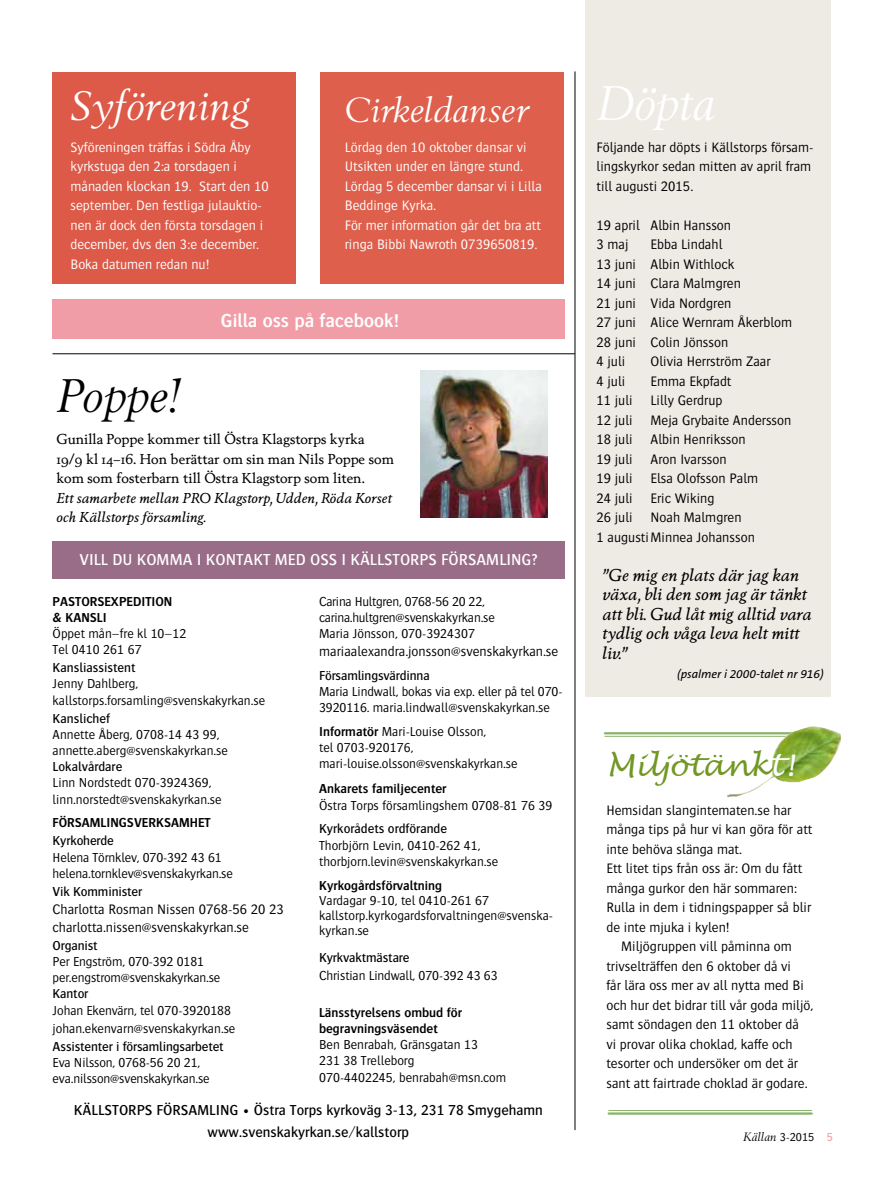
<style>
.page{position:relative;width:893px;height:1191px;background:#fff}
.page>*{position:absolute;margin:0;border:0;box-sizing:border-box;transform-origin:0 0}
.t1{font:italic 48px "Berling Nova Display Pro";color:#fff}
.t2{font:italic 46.5px "Berling Nova Display Pro";color:#000}
.t3{font:italic 40.5px "Berling Nova Display Pro";color:#fff}
.t4{font:italic 34.5px "Berling Nova Display Pro";color:#fff}
.t5{font:italic 30px "Lucida Handwriting";color:#719724}
.t6{font:600 19.5px "Bosis";color:#fff}
.t7{font:italic 16.5px/19.5px "Berling Nova Text Pro";color:#000}
.t8{font:16.5px "Bosis";color:#fff}
.t9{font:15px/22.2px "Bosis";color:#000;text-align:center}
.t10{font:300 14.25px/19.5px "Bosis";color:#000}
.t11{font:300 14.25px/19.5px "Bosis";color:#fff}
.t12{font:13.8px/19.5px "Berling Nova Text Pro";color:#000}
.t13{font:italic 13.8px/19.5px "Berling Nova Text Pro";color:#000}
.t14{font:300 13.5px/16.2px "Bosis";color:#000}
.t15{font:13.5px "Bosis";letter-spacing:-.01em;color:#000}
.t16{font:600 13.5px/16.2px "Bosis";color:#000}
.t17{font:300 13.5px/16.2px "Bosis";letter-spacing:-.02em;color:#000}
.t18{font:italic 12px "The Sans B5 Plain";color:#000}
.t19{font:italic 12px "Berling Nova Display Pro";color:#000}
.s1{font-weight:600}
.s2{color:#fff}
.s3{font-family:"Bosis";font-weight:300;font-style:normal}
.s4{font-family:"Bosis";font-style:normal;color:#f29fa9}
</style>
<div class="page">
<hr style="left:605px;top:732px;width:203px;height:2px;background:#89b268">
<hr style="left:605px;top:736px;width:203px;height:1px;background:#89b268">
<div style="left:52px;top:300px;width:512px;height:39px;background:#f19da7"></div>
<div style="left:320px;top:72px;width:243px;height:211px;background:#de604c"></div>
<div style="left:585px;top:0;width:246px;height:696px;background:#eeebe5"></div>
<hr style="left:53px;top:353px;width:522px;height:1px;background:#000">
<hr style="left:575px;top:72px;width:1px;height:1057px;background:#000">
<div style="left:53px;top:72px;width:243px;height:211px;background:#dd5a48"></div>
<div style="left:52px;top:541px;width:512px;height:37px;background:#996c88"></div>
<img style="left:421px;top:370px;width:127px;height:147px">
<img style="left:727px;top:726px;width:114px;height:71px">
<hr style="left:609px;top:1110px;width:203px;height:1px;background:#89b268">
<hr style="left:609px;top:1112px;width:203px;height:2px;background:#89b268">
<h3 class="t3" style="left:70px;top:82px;width:180px">Syförening</h3>
<p class="t11" style="left:70px;top:137px;width:200px">Syföreningen träffas i Södra Åby kyrkstuga den 2:a torsdagen i månaden klockan 19. Start den 10 september. Den festliga julauktio&shy;nen är dock den första torsdagen i december, dvs den 3:e december.<br>Boka datumen redan nu!</p>
<h3 class="t4" style="left:345px;top:90px;width:185px">Cirkeldanser</h3>
<p class="t11" style="left:345px;top:137px;width:199px">Lördag den 10 oktober dansar vi<br>Utsikten under en längre stund.<br>Lördag 5 december dansar vi i Lilla<br>Beddinge Kyrka.<br>För mer information går det bra att ringa Bibbi Nawroth 0739650819.</p>
<h3 class="t6" style="left:221px;top:310px;width:179px">Gilla oss på facebook!</h3>
<h2 class="t2" style="left:56px;top:369px;width:127px">Poppe!</h2>
<p class="t12" style="left:56px;top:429px;width:339px">Gunilla Poppe kommer till Östra Klagstorps kyrka<br>19/9 kl 14–16. Hon berättar om sin man Nils Poppe som kom som fosterbarn till Östra Klagstorp som liten.</p>
<p class="t13" style="left:56px;top:488px;width:337px">Ett samarbete mellan PRO Klagstorp, Udden, Röda Korset och Källstorps församling.</p>
<p class="t8" style="left:80px;top:551px;width:459px">Vill du komma i kontakt med oss i Källstorps församling?</p>
<p class="t16" style="left:53px;top:593px;width:121px">Pastorsexpedition &amp; KANSLI</p>
<p class="t14" style="left:53px;top:625px;width:135px">Öppet mån–fre kl 10–12<br>Tel 0410 261 67</p>
<p class="t15" style="left:53px;top:660px;width:84px">Kansliassistent</p>
<p class="t14" style="left:53px;top:675px;width:214px">Jenny Dahlberg, kallstorps.forsamling@svenskakyrkan.se</p>
<p class="t15" style="left:53px;top:711px;width:59px">Kanslichef</p>
<p class="t14" style="left:53px;top:726px;width:177px">Annette Åberg, 0708-14 43 99, annette.aberg@svenskakyrkan.se</p>
<p class="t15" style="left:53px;top:759px;width:71px">Lokalvårdare</p>
<p class="t14" style="left:53px;top:774px;width:171px">Linn Nordstedt 070-3924369, linn.norstedt@svenskakyrkan.se</p>
<p class="t16" style="left:53px;top:814px;width:158px">Församlingsverksamhet</p>
<p class="t15" style="left:53px;top:833px;width:63px">Kyrkoherde</p>
<p class="t14" style="left:53px;top:848px;width:182px">Helena Törnklev, 070-392 43 61 helena.tornklev@svenskakyrkan.se</p>
<p class="t15" style="left:53px;top:884px;width:91px">Vik Komminister</p>
<p class="t10" style="left:53px;top:899px;width:233px;line-height:18px">Charlotta Rosman Nissen 0768-56 20 23 charlotta.nissen@svenskakyrkan.se</p>
<p class="t15" style="left:53px;top:938px;width:47px">Organist</p>
<p class="t14" style="left:53px;top:953px;width:169px">Per Engström, 070-392 0181 per.engstrom@svenskakyrkan.se</p>
<p class="t15" style="left:53px;top:986px;width:37px">Kantor</p>
<p class="t14" style="left:53px;top:1001px;width:184px;line-height:18px">Johan Ekenvärn, tel 070-3920188 johan.ekenvarn@svenskakyrkan.se</p>
<p class="t15" style="left:53px;top:1039px;width:173px">Assistenter i församlingsarbetet</p>
<p class="t14" style="left:53px;top:1054px;width:159px">Eva Nilsson, 0768-56 20 21, eva.nilsson@svenskakyrkan.se</p>
<p class="t17" style="left:319px;top:593px;width:177px">Carina Hultgren, 0768-56 20 22, carina.hultgren@svenskakyrkan.se<br>Maria Jönsson, 070-3924307</p>
<p class="t10" style="left:319px;top:641px;width:241px">mariaalexandra.jonsson@svenskakyrkan.se</p>
<p class="t15" style="left:319px;top:668px;width:112px">Församlingsvärdinna</p>
<p class="t14" style="left:319px;top:683px;width:245px">Maria Lindwall, bokas via exp. eller på tel 070-<br>3920116. maria.lindwall@svenskakyrkan.se</p>
<p class="t14" style="left:319px;top:723px;width:200px"><span class="s1">I nformatör</span> Mari-Louise Olsson,<br>tel 0703-920176, mari-louise.olsson@svenskakyrkan.se</p>
<p class="t16" style="left:319px;top:780px;width:129px">Ankarets familjecenter</p>
<p class="t14" style="left:319px;top:797px;width:235px">Östra Torps församlingshem 0708-81 76 39</p>
<p class="t15" style="left:319px;top:821px;width:129px">Kyrkorådets ordförande</p>
<p class="t14" style="left:319px;top:836px;width:181px">Thorbjörn Levin, 0410-262 41, thorbjorn.levin@svenskakyrkan.se</p>
<p class="t16" style="left:319px;top:877px;width:124px">Kyrkogårdsförvaltning</p>
<p class="t14" style="left:319px;top:892px;width:235px;line-height:15px">Vardagar 9-10, tel 0410-261 67 kallstorp.kyrkogardsforvaltningen@svenska&shy;kyrkan.se</p>
<p class="t15" style="left:319px;top:950px;width:92px">Kyrkvaktmästare</p>
<p class="t14" style="left:319px;top:967px;width:180px">Christian Lindwall, 070-392 43 63</p>
<p class="t16" style="left:319px;top:1004px;width:144px">Länsstyrelsens ombud för begravningsväsendet</p>
<p class="t14" style="left:319px;top:1036px;width:189px">Ben Benrabah, Gränsgatan 13<br>231 38 Trelleborg<br>070-4402245, benrabah@msn.com</p>
<p class="t9" style="left:74px;top:1098px;width:470px">Källstorps församling • Östra Torps kyrkoväg 3-13, 231 78 Smygehamn www.svenskakyrkan.se/kallstorp</p>
<h1 class="t1" style="left:597px;top:75px;width:121px">Döpta</h1>
<p class="t10" style="left:597px;top:137px;width:219px">Följande har döpts i Källstorps försam&shy;lingskyrkor sedan mitten av april fram till augusti 2015.</p>
<p class="t10" style="left:597px;top:215px;width:136px">19 april Albin Hansson<br>3 maj</p>
<p class="t10" style="left:597px;top:234px;width:197px;text-indent:54px">Ebba Lindahl<br>13 juni Albin Withlock<br>14 juni Clara Malmgren<br>21 juni Vida Nordgren<br>27 juni Alice Wernram Åkerblom<br>28 juni Colin Jönsson<br>4 juli O livia Herrström Zaar<br>4 juli</p>
<p class="t10" style="left:651px;top:371px;width:82px">Emma Ekpfadt</p>
<p class="t10" style="left:597px;top:390px;width:38px">11 juli</p>
<p class="t10" style="left:597px;top:390px;width:196px;text-indent:54px">Lilly Gerdrup<br>12 juli Meja Grybaite Andersson<br>18 juli</p>
<p class="t10" style="left:651px;top:429px;width:97px">Albin Henriksson</p>
<p class="t10" style="left:597px;top:449px;width:38px">19 juli</p>
<p class="t10" style="left:651px;top:449px;width:78px">Aron Ivarsson</p>
<p class="t10" style="left:597px;top:468px;width:38px">19 juli</p>
<p class="t10" style="left:651px;top:468px;width:109px">Elsa Olofsson Palm</p>
<p class="t10" style="left:597px;top:488px;width:38px">24 juli</p>
<p class="t10" style="left:651px;top:488px;width:66px">Eric Wiking</p>
<p class="t10" style="left:597px;top:507px;width:38px">26 juli</p>
<p class="t10" style="left:597px;top:507px;width:160px;text-indent:54px">Noah Malmgren<br>1 augusti Minnea Johansson</p>
<p class="t7" style="left:603px;top:565px;width:211px">”Ge mig en plats där jag kan växa, bli den som jag är tänkt att bli. Gud låt mig alltid vara tydlig och våga leva helt mitt liv.”</p>
<p class="t18" style="left:677px;top:668px;width:148px">(psalmer i 2000-talet nr 916)</p>
<h3 class="t5" style="left:606px;top:747px;width:189px">Miljötänk<span class="s2">t!</span></h3>
<p class="t10" style="left:606px;top:800px;width:207px">Hemsidan slangintematen.se har många tips på hur vi kan göra för att inte behöva slänga mat.<br>Ett litet tips från oss är: Om du fått många gurkor den här sommaren:<br>Rulla in dem i tidningspapper så blir de inte mjuka i kylen!</p>
<p class="t10" style="left:606px;top:936px;width:208px;text-indent:15px">Miljögruppen vill påminna om trivselträffen den 6 oktober då vi<br>får lära oss mer av all nytta med Bi och hur det bidrar till vår goda miljö, samt söndagen den 11 oktober då<br>vi provar olika choklad, kaffe och tesorter och undersöker om det är sant att fairtrade choklad är godare.</p>
<p class="t19" style="left:743px;top:1130px;width:91px">Källan <span class="s3">3-2015</span> <span class="s4">5</span></p>
</div>
